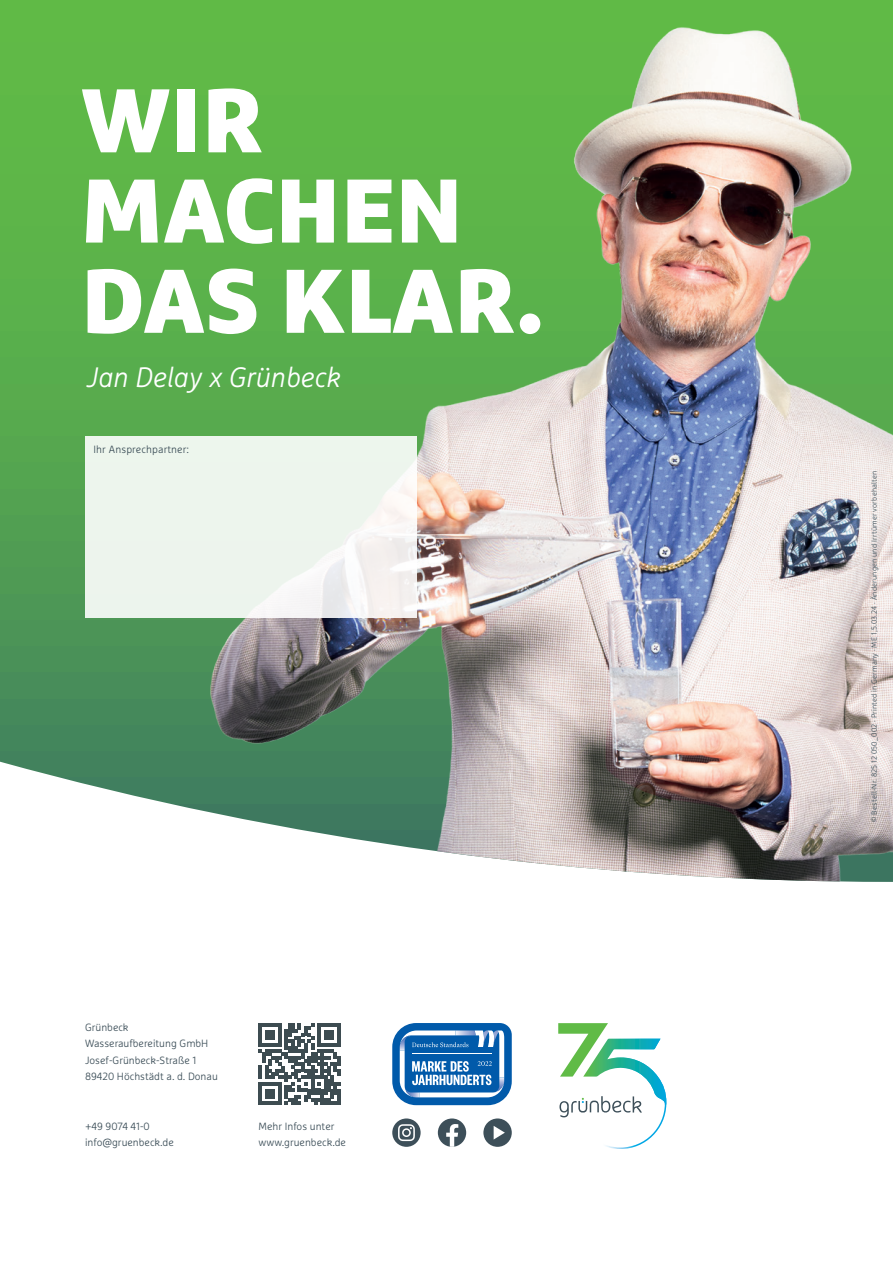
<style>
.page{position:relative;width:893px;height:1263px;background:#fff}
.page>*{position:absolute;margin:0;border:0;box-sizing:border-box;transform-origin:0 0}
.t1{font:900 90.15px/90.2px "Marselis Pro";letter-spacing:.01em;color:#fff}
.t2{font:italic 300 28.05px "Marselis Pro";color:#fff}
.t3{font:300 10.5px/16.5px "Marselis Pro";color:#3d4f59}
.t4{font:300 7.5px "Marselis Pro";letter-spacing:.02em;color:#3d4f59}
</style>
<div class="page">
<svg style="left:0;top:0;width:129px;height:795px;background:#59a952"></svg>
<img style="left:129px;top:0;width:764px;height:882px">
<div style="left:85px;top:436px;width:332px;height:182px;background:linear-gradient(to right,#ebf5ec,#f3f4f1)"></div>
<svg style="left:558px;top:1023px;width:108px;height:126px"></svg>
<div style="left:438px;top:1118px;width:28px;height:29px;background:#3d4f59;border-radius:50%"></div>
<svg style="left:446px;top:1124px;width:12px;height:23px"></svg>
<svg style="left:392px;top:1118px;width:29px;height:29px"></svg>
<svg style="left:398px;top:1124px;width:17px;height:17px"></svg>
<div style="left:483px;top:1118px;width:29px;height:29px;background:#3d4f59;border-radius:50%"></div>
<svg style="left:494px;top:1126px;width:11px;height:13px"></svg>
<svg style="left:392px;top:1023px;width:120px;height:82px"></svg>
<svg style="left:259px;top:1023px;width:81px;height:82px"></svg>
<h1 class="t1" style="left:81px;top:74px;width:463px">WIR<br>MACHEN<br>DAS KLAR.</h1>
<h2 class="t2" style="left:87px;top:360px;width:255px">Jan Delay x Grünbeck</h2>
<p class="t3" style="left:94px;top:441px;width:97px">Ihr Ansprechpartner:</p>
<p class="t3" style="left:85px;top:1018px;width:134px">Grünbeck<br>Wasseraufbereitung GmbH<br>Josef-Grünbeck-Straße 1<br>89420 Höchstädt a. d. Donau</p>
<p class="t3" style="left:85px;top:1117px;width:90px">+49 9074 41-0 info@gruenbeck.de</p>
<p class="t3" style="left:259px;top:1117px;width:89px">Mehr Infos unter www.gruenbeck.de</p>
<p class="t4" style="left:870px;top:822px;width:352px;rotate:-90deg">© Bestell-Nr. 825 12 050_002 · Printed in Germany · ME 1,5.03.24 · Änderungen und Irrtümer vorbehalten</p>
</div>
